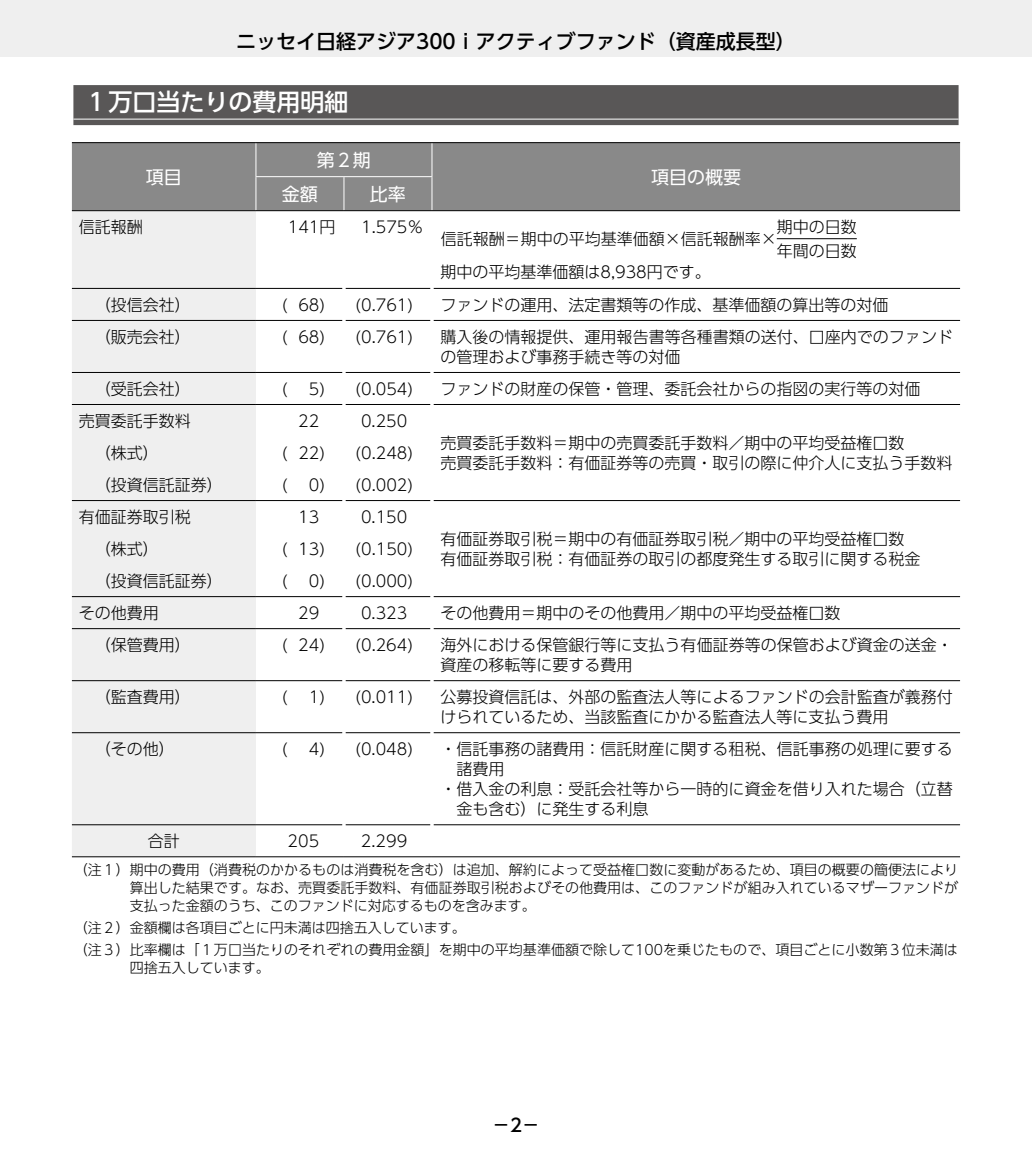
<style>
.page{position:relative;width:1032px;height:1163px;background:#fff}
.page>*{position:absolute;margin:0;border:0;box-sizing:border-box;transform-origin:0 0}
.t1{font:500 24px "UD Shin Go Pro";color:#fff}
.t2{font:500 20px "UD Shin Go Pro";color:#000}
.t3{font:18px "UD Shin Go Pro";color:#fff}
.t4{font:500 18px "UD Shin Go Pro";color:#000}
.t5{font:300 16px/20px "UD Shin Go Pro";color:#000}
.t6{font:300 14px/18px "UD Shin Go Pro";letter-spacing:.005em;color:#000;text-align:justify}
</style>
<div class="page">
<div style="left:0;top:0;width:1032px;height:57px;background:#efefef"></div>
<div style="left:73px;top:85px;width:885px;height:40px;background:#595757"></div>
<hr style="left:73px;top:119px;width:885px;height:1px;background:#fff">
<div style="left:72px;top:143px;width:888px;height:67px;background:#898989"></div>
<div style="left:72px;top:211px;width:184px;height:645px;background:#efefef"></div>
<hr style="left:72px;top:404px;width:184px;height:1px;background:#000">
<hr style="left:256px;top:404px;width:86px;height:1px;background:#000">
<hr style="left:345px;top:404px;width:85px;height:1px;background:#000">
<hr style="left:433px;top:404px;width:527px;height:1px;background:#000">
<hr style="left:72px;top:500px;width:184px;height:1px;background:#000">
<hr style="left:256px;top:500px;width:86px;height:1px;background:#000">
<hr style="left:345px;top:500px;width:85px;height:1px;background:#000">
<hr style="left:433px;top:500px;width:527px;height:1px;background:#000">
<hr style="left:72px;top:596px;width:184px;height:1px;background:#000">
<hr style="left:256px;top:596px;width:86px;height:1px;background:#000">
<hr style="left:345px;top:596px;width:85px;height:1px;background:#000">
<hr style="left:433px;top:596px;width:527px;height:1px;background:#000">
<hr style="left:72px;top:824px;width:184px;height:1px;background:#000">
<hr style="left:256px;top:824px;width:86px;height:1px;background:#000">
<hr style="left:345px;top:824px;width:85px;height:1px;background:#000">
<hr style="left:433px;top:824px;width:527px;height:1px;background:#000">
<hr style="left:255px;top:143px;width:1px;height:33px;background:#fff">
<hr style="left:431px;top:143px;width:1px;height:33px;background:#fff">
<hr style="left:255px;top:177px;width:1px;height:33px;background:#fff">
<hr style="left:431px;top:177px;width:1px;height:33px;background:#fff">
<hr style="left:255px;top:176px;width:89px;height:1px;background:#fff">
<hr style="left:344px;top:176px;width:88px;height:1px;background:#fff">
<hr style="left:343px;top:177px;width:1px;height:33px;background:#fff">
<hr style="left:72px;top:288px;width:184px;height:1px;background:#000">
<hr style="left:256px;top:288px;width:86px;height:1px;background:#000">
<hr style="left:345px;top:288px;width:85px;height:1px;background:#000">
<hr style="left:433px;top:288px;width:527px;height:1px;background:#000">
<hr style="left:72px;top:320px;width:184px;height:1px;background:#000">
<hr style="left:256px;top:320px;width:86px;height:1px;background:#000">
<hr style="left:345px;top:320px;width:85px;height:1px;background:#000">
<hr style="left:433px;top:320px;width:527px;height:1px;background:#000">
<hr style="left:72px;top:372px;width:184px;height:1px;background:#000">
<hr style="left:256px;top:372px;width:86px;height:1px;background:#000">
<hr style="left:345px;top:372px;width:85px;height:1px;background:#000">
<hr style="left:433px;top:372px;width:527px;height:1px;background:#000">
<hr style="left:72px;top:628px;width:184px;height:1px;background:#000">
<hr style="left:256px;top:628px;width:86px;height:1px;background:#000">
<hr style="left:345px;top:628px;width:85px;height:1px;background:#000">
<hr style="left:433px;top:628px;width:527px;height:1px;background:#000">
<hr style="left:72px;top:680px;width:184px;height:1px;background:#000">
<hr style="left:256px;top:680px;width:86px;height:1px;background:#000">
<hr style="left:345px;top:680px;width:85px;height:1px;background:#000">
<hr style="left:433px;top:680px;width:527px;height:1px;background:#000">
<hr style="left:72px;top:142px;width:184px;height:1px;background:#000">
<hr style="left:72px;top:210px;width:184px;height:1px;background:#000">
<hr style="left:256px;top:142px;width:88px;height:1px;background:#000">
<hr style="left:344px;top:142px;width:88px;height:1px;background:#000">
<hr style="left:432px;top:142px;width:528px;height:1px;background:#000">
<hr style="left:432px;top:210px;width:528px;height:1px;background:#000">
<hr style="left:256px;top:210px;width:88px;height:1px;background:#000">
<hr style="left:344px;top:210px;width:88px;height:1px;background:#000">
<hr style="left:72px;top:856px;width:184px;height:1px;background:#000">
<hr style="left:256px;top:856px;width:88px;height:1px;background:#000">
<hr style="left:344px;top:856px;width:88px;height:1px;background:#000">
<hr style="left:432px;top:856px;width:528px;height:1px;background:#000">
<hr style="left:72px;top:732px;width:184px;height:1px;background:#000">
<hr style="left:256px;top:732px;width:86px;height:1px;background:#000">
<hr style="left:345px;top:732px;width:85px;height:1px;background:#000">
<hr style="left:433px;top:732px;width:527px;height:1px;background:#000">
<hr style="left:777px;top:238px;width:80px;height:1px;background:#000">
<p class="t2" style="left:236px;top:25px;width:561px">ニッセイ日経アジア300ｉアクティブファンド（資産成長型）</p>
<h1 class="t1" style="left:84px;top:82px;width:266px">１万口当たりの費用明細</h1>
<p class="t3" style="left:146px;top:162px;width:37px">項目</p>
<p class="t3" style="left:317px;top:145px;width:55px">第２期</p>
<p class="t3" style="left:282px;top:179px;width:37px">金額</p>
<p class="t3" style="left:370px;top:179px;width:37px">比率</p>
<p class="t5" style="left:79px;top:216px;width:65px">信託報酬</p>
<p class="t5" style="left:288px;top:216px;width:49px">141円</p>
<p class="t5" style="left:361px;top:216px;width:64px">1.575％</p>
<p class="t3" style="left:651px;top:162px;width:91px">項目の概要</p>
<p class="t5" style="left:441px;top:228px;width:337px">信託報酬＝期中の平均基準価額×信託報酬率×</p>
<p class="t5" style="left:777px;top:214px;width:81px;line-height:24px">期中の日数年間の日数</p>
<p class="t5" style="left:440px;top:262px;width:272px">期中の平均基準価額は8,938円です。</p>
<p class="t5" style="left:95px;top:294px;width:97px">（投信会社）</p>
<p class="t5" style="left:282px;top:294px;width:133px">( 68) (0.761)</p>
<p class="t5" style="left:440px;top:294px;width:449px">ファンドの運用、法定書類等の作成、基準価額の算出等の対価</p>
<p class="t5" style="left:95px;top:326px;width:97px">（販売会社）</p>
<p class="t5" style="left:282px;top:326px;width:133px">( 68) (0.761)</p>
<p class="t5" style="left:440px;top:326px;width:514px">購入後の情報提供、運用報告書等各種書類の送付、口座内でのファンドの管理および事務手続き等の対価</p>
<p class="t5" style="left:95px;top:378px;width:97px">（受託会社）</p>
<p class="t5" style="left:282px;top:378px;width:7px">(</p>
<p class="t5" style="left:309px;top:378px;width:106px">5) (0.054)</p>
<p class="t5" style="left:440px;top:378px;width:481px">ファンドの財産の保管・管理、委託会社からの指図の実行等の対価</p>
<p class="t5" style="left:79px;top:410px;width:113px">売買委託手数料</p>
<p class="t5" style="left:298px;top:410px;width:23px">22</p>
<p class="t5" style="left:361px;top:410px;width:48px">0.250</p>
<p class="t5" style="left:440px;top:432px;width:513px">売買委託手数料＝期中の売買委託手数料／期中の平均受益権口数<br>売買委託手数料：有価証券等の売買・取引の際に仲介人に支払う手数料</p>
<p class="t5" style="left:95px;top:442px;width:65px">（株式）</p>
<p class="t5" style="left:282px;top:442px;width:133px">( 22) (0.248)</p>
<p class="t5" style="left:95px;top:474px;width:129px">（投資信託証券）</p>
<p class="t5" style="left:282px;top:474px;width:7px">(</p>
<p class="t5" style="left:309px;top:474px;width:106px">0) (0.002)</p>
<p class="t5" style="left:79px;top:506px;width:113px">有価証券取引税</p>
<p class="t5" style="left:298px;top:506px;width:23px">13</p>
<p class="t5" style="left:361px;top:506px;width:48px">0.150</p>
<p class="t5" style="left:440px;top:528px;width:481px">有価証券取引税＝期中の有価証券取引税／期中の平均受益権口数有価証券取引税：有価証券の取引の都度発生する取引に関する税金</p>
<p class="t5" style="left:95px;top:538px;width:65px">（株式）</p>
<p class="t5" style="left:282px;top:538px;width:133px">( 13) (0.150)</p>
<p class="t5" style="left:95px;top:570px;width:129px">（投資信託証券）</p>
<p class="t5" style="left:282px;top:570px;width:7px">(</p>
<p class="t5" style="left:309px;top:570px;width:106px">0) (0.000)</p>
<p class="t5" style="left:79px;top:602px;width:81px">その他費用</p>
<p class="t5" style="left:298px;top:602px;width:23px">29</p>
<p class="t5" style="left:361px;top:602px;width:48px">0.323</p>
<p class="t5" style="left:440px;top:602px;width:401px">その他費用＝期中のその他費用／期中の平均受益権口数</p>
<p class="t5" style="left:95px;top:634px;width:97px">（保管費用）</p>
<p class="t5" style="left:282px;top:634px;width:133px">( 24) (0.264)</p>
<p class="t5" style="left:440px;top:634px;width:514px">海外における保管銀行等に支払う有価証券等の保管および資金の送金・資産の移転等に要する費用</p>
<p class="t5" style="left:95px;top:686px;width:97px">（監査費用）</p>
<p class="t5" style="left:282px;top:686px;width:7px">(</p>
<p class="t5" style="left:309px;top:686px;width:106px">1) (0.011)</p>
<p class="t5" style="left:440px;top:686px;width:514px">公募投資信託は、外部の監査法人等によるファンドの会計監査が義務付けられているため、当該監査にかかる監査法人等に支払う費用</p>
<p class="t5" style="left:95px;top:738px;width:81px">（その他）</p>
<p class="t5" style="left:282px;top:738px;width:7px">(</p>
<p class="t5" style="left:309px;top:738px;width:106px">4) (0.048)</p>
<p class="t5" style="left:440px;top:738px;width:514px">・信託事務の諸費用：信託財産に関する租税、信託事務の処理に要する</p>
<p class="t5" style="left:456px;top:758px;width:49px">諸費用</p>
<p class="t5" style="left:440px;top:778px;width:514px">・借入金の利息：受託会社等から一時的に資金を借り入れた場合（立替</p>
<p class="t5" style="left:456px;top:798px;width:193px">金も含む）に発生する利息</p>
<p class="t5" style="left:148px;top:830px;width:33px">合計</p>
<p class="t5" style="left:288px;top:830px;width:33px">205</p>
<p class="t5" style="left:361px;top:830px;width:48px">2.299</p>
<p class="t6" style="left:130px;top:860px;width:830px;text-indent:-56px">（注１）期中の費用（消費税のかかるものは消費税を含む）は追加、解約によって受益権口数に変動があるため、項目の概要の簡便法により算出した結果です。なお、売買委託手数料、有価証券取引税およびその他費用は、このファンドが組み入れているマザーファンドが支払った金額のうち、このファンドに対応するものを含みます。</p>
<p class="t6" style="left:74px;top:916px;width:886px;line-height:22px">（注２）金額欄は各項目ごとに円未満は四捨五入しています。<br>（注３）比率欄は「１万口当たりのそれぞれの費用金額」を期中の平均基準価額で除して100を乗じたもので、項目ごとに小数第３位未満は</p>
<p class="t6" style="left:130px;top:958px;width:142px">四捨五入しています。</p>
<p class="t4" style="left:492px;top:1110px;width:49px">－2－</p>
</div>
